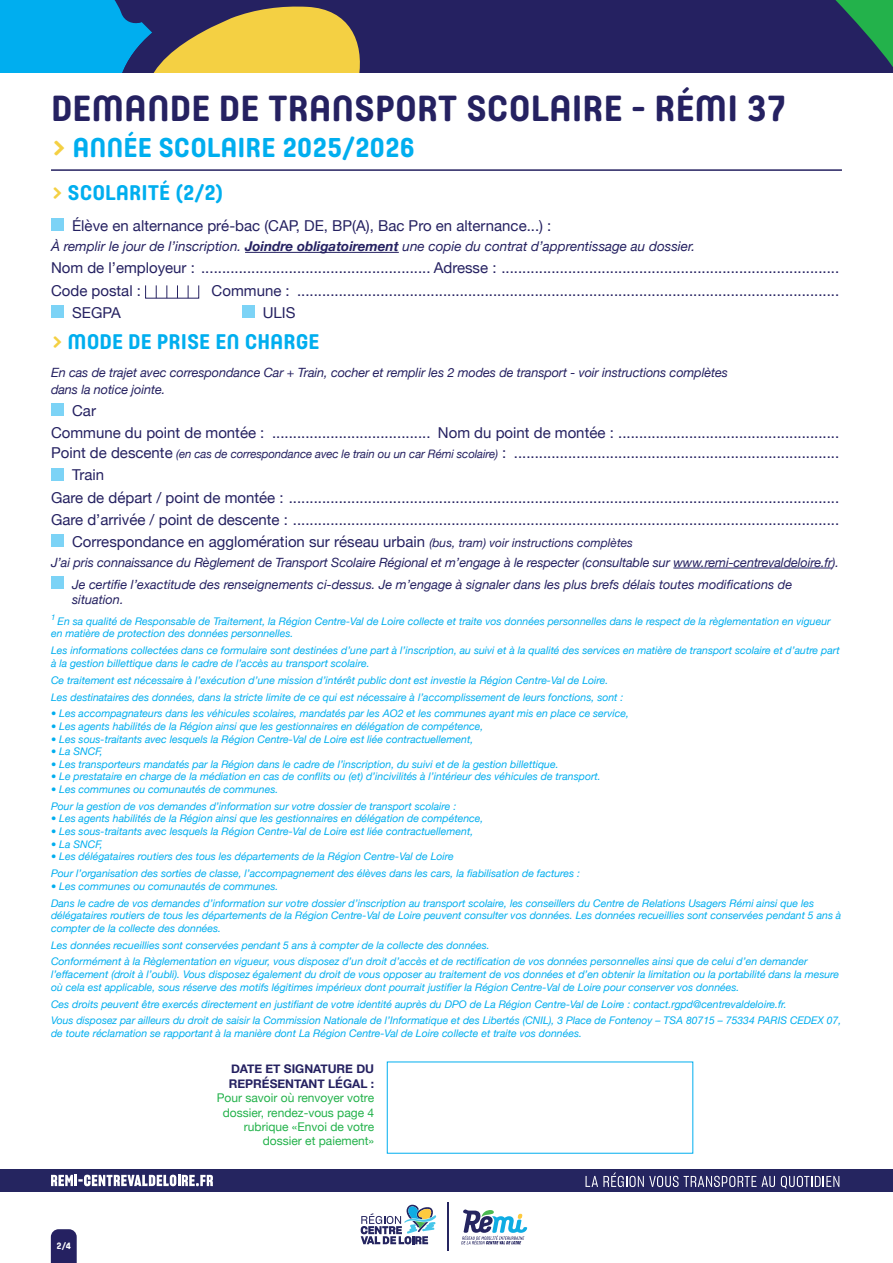
<style>
.page{position:relative;width:893px;height:1263px;background:#fff}
.page>*{position:absolute;margin:0;border:0;box-sizing:border-box;transform-origin:0 0}
.t1{font:700 36px "Core Mellow";color:#252161}
.t2{font:700 27px "Core Mellow";color:#00aeef}
.t3{font:700 21px "Core Mellow";color:#00aeef}
.t4{font:15px "Helvetica Neue";color:#252161}
.t5{font:italic 13.5px "Helvetica Neue";color:#252161}
.t6{font:italic 12.75px/16.2px "Helvetica Neue";letter-spacing:-.01em;color:#252161}
.t7{font:12px/14.4px "Helvetica Neue";color:#23b24b;text-align:right}
.t8{font:italic 10.5px/12.6px "Helvetica Neue";color:#00aeef}
.t9{font:700 9.15px "Core Mellow";color:#fff}
.s1{color:#f4d043}
.s2{font-weight:700}
.s3{font-style:italic;font-size:11.7px}
.s4{font-style:italic;font-size:12px}
.s5{font-weight:700;color:#252161}
</style>
<div class="page">
<div style="left:0;top:0;width:893px;height:72px;background:#252161"></div>
<svg style="left:0;top:0;width:360px;height:72px"></svg>
<svg style="left:822px;top:0;width:71px;height:73px"></svg>
<div style="left:0;top:1169px;width:893px;height:23px;background:#252560"></div>
<svg style="left:585px;top:1172px;width:190px;height:15px"></svg>
<svg style="left:781px;top:1176px;width:58px;height:12px"></svg>
<svg style="left:51px;top:1175px;width:162px;height:11px"></svg>
<hr style="left:447px;top:1202px;width:2px;height:48px;background:#252560">
<svg style="left:361px;top:1204px;width:75px;height:40px"></svg>
<svg style="left:461px;top:1209px;width:66px;height:35px"></svg>
<hr style="left:51px;top:169px;width:791px;height:2px;background:#252161">
<svg style="left:51px;top:1229px;width:26px;height:34px"></svg>
<hr style="left:673px;top:568px;width:159px;height:1px;background:#252161">
<div style="left:51px;top:403px;width:13px;height:13px;background:#7cd3f6"></div>
<div style="left:51px;top:468px;width:13px;height:12px;background:#7cd3f6"></div>
<div style="left:51px;top:534px;width:13px;height:13px;background:#7cd3f6"></div>
<div style="left:51px;top:576px;width:13px;height:13px;background:#7cd3f6"></div>
<hr style="left:245px;top:252px;width:154px;height:1px;background:#252161">
<div style="left:51px;top:218px;width:13px;height:13px;background:#7cd3f6"></div>
<svg style="left:156px;top:285px;width:1px;height:13px"></svg>
<svg style="left:166px;top:285px;width:1px;height:13px"></svg>
<svg style="left:177px;top:285px;width:1px;height:13px"></svg>
<svg style="left:188px;top:285px;width:1px;height:13px"></svg>
<div style="left:51px;top:305px;width:13px;height:13px;background:#7cd3f6"></div>
<div style="left:242px;top:305px;width:12px;height:13px;background:#7cd3f6"></div>
<p class="t1" style="left:51px;top:81px;width:737px">DEMANDE DE TRANSPORT SCOLAIRE - RÉMI 37</p>
<p class="t2" style="left:51px;top:127px;width:365px"><span class="s1">&gt;</span> ANNÉE SCOLAIRE 2025/2026</p>
<p class="t3" style="left:51px;top:177px;width:174px"><span class="s1">&gt;</span> SCOLARITÉ (2/2)</p>
<p class="t4" style="left:72px;top:214px;width:481px">Élève en alternance pré-bac (CAP, DE, BP(A), Bac Pro en alternance...) :</p>
<p class="t5" style="left:51px;top:236px;width:646px">À remplir le jour de l’inscription. <span class="s2">Joindre obligatoirement</span> une copie du contrat d’apprentissage au dossier.</p>
<p class="t4" style="left:51px;top:257px;width:790px">Nom de l’employeur : ....................................................... Adresse : .................................................................................</p>
<p class="t4" style="left:51px;top:279px;width:92px">Code postal :</p>
<p class="t4" style="left:212px;top:279px;width:629px">Commune : ..................................................................................................................................</p>
<p class="t4" style="left:72px;top:302px;width:50px">SEGPA</p>
<p class="t4" style="left:263px;top:302px;width:34px">ULIS</p>
<p class="t3" style="left:51px;top:326px;width:270px"><span class="s1">&gt;</span> MODE DE PRISE EN CHARGE</p>
<p class="t6" style="left:51px;top:365px;width:678px">En cas de trajet avec correspondance Car + Train, cocher et remplir les 2 modes de transport - voir instructions complètes dans la notice jointe.</p>
<p class="t4" style="left:72px;top:400px;width:25px">Car</p>
<p class="t4" style="left:51px;top:422px;width:790px">Commune du point de montée : ...................................... Nom du point de montée : .....................................................</p>
<p class="t4" style="left:51px;top:442px;width:790px">Point de descente <span class="s3">(en cas de correspondance avec le train ou un car Rémi scolaire)</span> : ..............................................................................</p>
<p class="t4" style="left:72px;top:464px;width:33px">Train</p>
<p class="t4" style="left:51px;top:486px;width:790px">Gare de départ / point de montée : ....................................................................................................................................</p>
<p class="t4" style="left:51px;top:509px;width:790px">Gare d’arrivée / point de descente : ...................................................................................................................................</p>
<p class="t4" style="left:72px;top:531px;width:562px">Correspondance en agglomération sur réseau urbain <span class="s4">(bus, tram) voir instructions complètes</span></p>
<p class="t6" style="left:51px;top:555px;width:789px">J’ai pris connaissance du Règlement de Transport Scolaire Régional et m’engage à le respecter (consultable sur www.remi-centrevaldeloire.fr).</p>
<p class="t6" style="left:72px;top:577px;width:722px;line-height:15.3px">Je certifie l’exactitude des renseignements ci-dessus. Je m’engage à signaler dans les plus brefs délais toutes modifications de situation.</p>
<p class="t8" style="left:51px;top:615px;width:781px"><sup>1</sup> En sa qualité de Responsable de Traitement, la Région Centre-Val de Loire collecte et traite vos données personnelles dans le respect de la règlementation en vigueur en matière de protection des données personnelles.</p>
<p class="t8" style="left:51px;top:645px;width:790px">Les informations collectées dans ce formulaire sont destinées d’une part à l’inscription, au suivi et à la qualité des services en matière de transport scolaire et d’autre part à la gestion billettique dans le cadre de l’accès au transport scolaire.</p>
<p class="t8" style="left:51px;top:674px;width:559px">Ce traitement est nécessaire à l’exécution d’une mission d’intérêt public dont est investie la Région Centre-Val de Loire.</p>
<p class="t8" style="left:51px;top:691px;width:574px">Les destinataires des données, dans la stricte limite de ce qui est nécessaire à l’accomplissement de leurs fonctions, sont :</p>
<p class="t8" style="left:51px;top:708px;width:579px">• Les accompagnateurs dans les véhicules scolaires, mandatés par les AO2 et les communes ayant mis en place ce service,</p>
<p class="t8" style="left:51px;top:720px;width:434px">• Les agents habilités de la Région ainsi que les gestionnaires en délégation de compétence,</p>
<p class="t8" style="left:51px;top:733px;width:424px">• Les sous-traitants avec lesquels la Région Centre-Val de Loire est liée contractuellement,</p>
<p class="t8" style="left:51px;top:746px;width:53px">• La SNCF,</p>
<p class="t8" style="left:51px;top:758px;width:509px">• Les transporteurs mandatés par la Région dans le cadre de l’inscription, du suivi et de la gestion billettique.</p>
<p class="t8" style="left:51px;top:771px;width:551px">• Le prestataire en charge de la médiation en cas de conflits ou (et) d’incivilités à l’intérieur des véhicules de transport.</p>
<p class="t8" style="left:51px;top:783px;width:229px">• Les communes ou comunautés de communes.</p>
<p class="t8" style="left:51px;top:800px;width:407px">Pour la gestion de vos demandes d’information sur votre dossier de transport scolaire :</p>
<p class="t8" style="left:51px;top:813px;width:434px">• Les agents habilités de la Région ainsi que les gestionnaires en délégation de compétence,</p>
<p class="t8" style="left:51px;top:825px;width:424px">• Les sous-traitants avec lesquels la Région Centre-Val de Loire est liée contractuellement,</p>
<p class="t8" style="left:51px;top:838px;width:53px">• La SNCF,</p>
<p class="t8" style="left:51px;top:851px;width:404px">• Les délégataires routiers des tous les départements de la Région Centre-Val de Loire</p>
<p class="t8" style="left:51px;top:868px;width:531px">Pour l’organisation des sorties de classe, l’accompagnement des élèves dans les cars, la fiabilisation de factures :</p>
<p class="t8" style="left:51px;top:880px;width:229px">• Les communes ou comunautés de communes.</p>
<p class="t8" style="left:51px;top:897px;width:792px">Dans le cadre de vos demandes d’information sur votre dossier d’inscription au transport scolaire, les conseillers du Centre de Relations Usagers Rémi ainsi que les délégataires routiers de tous les départements de la Région Centre-Val de Loire peuvent consulter vos données. Les données recueillies sont conservées pendant 5 ans à compter de la collecte des données.</p>
<p class="t8" style="left:51px;top:939px;width:440px">Les données recueillies sont conservées pendant 5 ans à compter de la collecte des données.</p>
<p class="t8" style="left:51px;top:956px;width:790px">Conformément à la Règlementation en vigueur, vous disposez d’un droit d’accès et de rectification de vos données personnelles ainsi que de celui d’en demander l’effacement (droit à l’oubli). Vous disposez également du droit de vous opposer au traitement de vos données et d’en obtenir la limitation ou la portabilité dans la mesure où cela est applicable, sous réserve des motifs légitimes impérieux dont pourrait justifier la Région Centre-Val de Loire pour conserver vos données.</p>
<p class="t8" style="left:51px;top:998px;width:737px">Ces droits peuvent être exercés directement en justifiant de votre identité auprès du DPO de La Région Centre-Val de Loire : contact.rgpd@centrevaldeloire.fr.</p>
<p class="t8" style="left:51px;top:1015px;width:792px">Vous disposez par ailleurs du droit de saisir la Commission Nationale de l’Informatique et des Libertés (CNIL), 3 Place de Fontenoy – TSA 80715 – 75334 PARIS CEDEX 07, de toute réclamation se rapportant à la manière dont La Région Centre-Val de Loire collecte et traite vos données.</p>
<p class="t9" style="left:57px;top:1239px;width:16px">2/4</p>
<p class="t7" style="left:217px;top:1062px;width:159px"><span class="s5">DATE ET SIGNATURE DU<br>REPRÉSENTANT LÉGAL :<br></span>Pour savoir où renvoyer votre dossier, rendez-vous page 4 rubrique «Envoi de votre dossier et paiement»</p>
</div>
